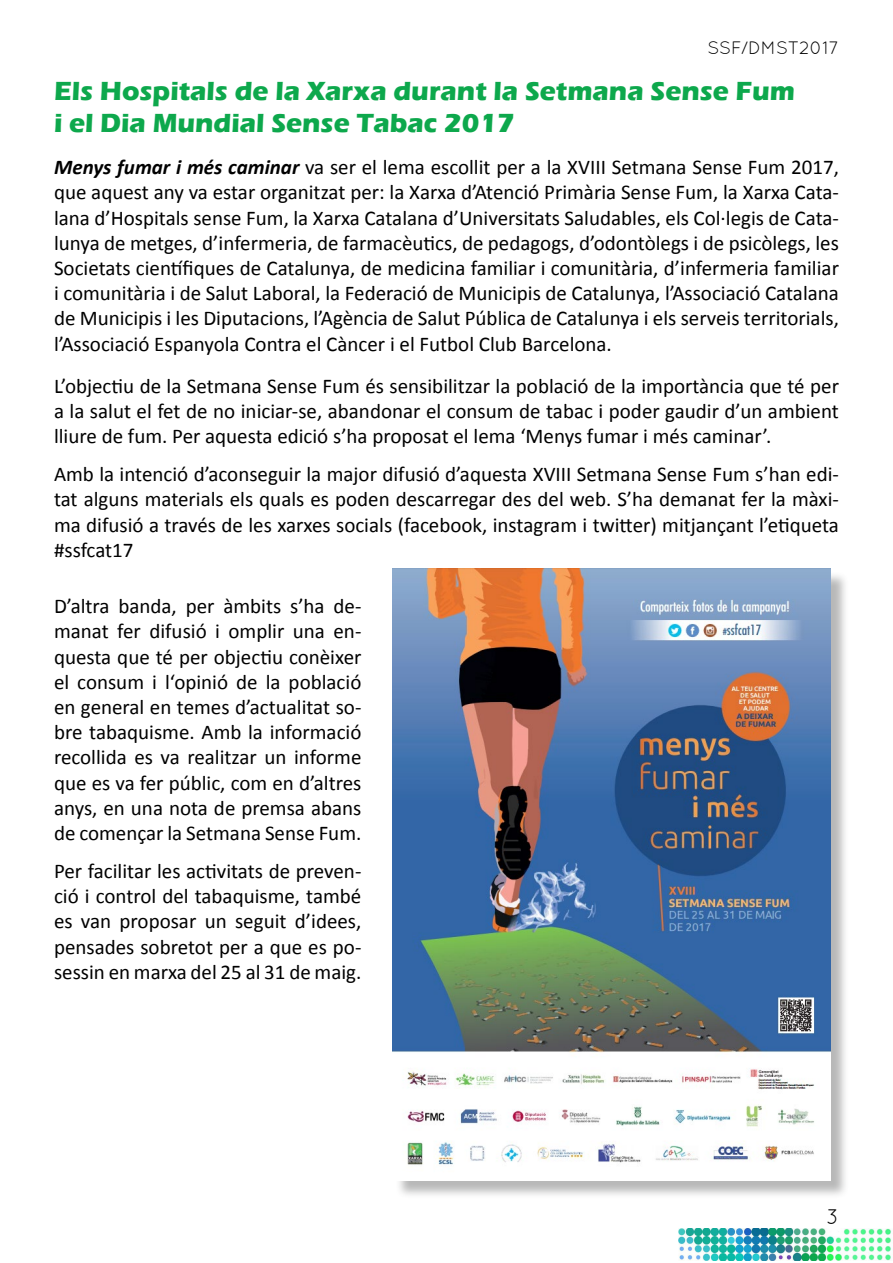
<style>
.page{position:relative;width:893px;height:1263px;background:#fff}
.page>*{position:absolute;margin:0;border:0;box-sizing:border-box;transform-origin:0 0}
.t1{font:700 27px/32.4px "Eras ITC";color:#0da84c}
.t2{font:21px/25.2px "Calibri";color:#000;text-align:justify}
.t3{font:21px "Quicksand";color:#000}
.t4{font:18px "Quicksand";letter-spacing:-.005em;color:#000}
.s1{font-weight:700;font-style:italic}
</style>
<div class="page">
<img style="left:678px;top:1229px;width:215px;height:32px">
<div style="left:395px;top:571px;width:454px;height:627px;background:#4c4d4d;opacity:.4"></div>
<img style="left:393px;top:569px;width:437px;height:611px">
<p class="t4" style="left:707px;top:37px;width:133px">SSF/DMST2017</p>
<p class="t1" style="left:54px;top:75px;width:742px">Els Hospitals de la Xarxa durant la Setmana Sense Fum i el Dia Mundial Sense Tabac 2017</p>
<p class="t2" style="left:54px;top:155px;width:786px"><span class="s1">Menys fumar i més caminar</span> va ser el lema escollit per a la XVIII Setmana Sense Fum 2017, que aquest any va estar organitzat per: la Xarxa d’Atenció Primària Sense Fum, la Xarxa Cata&shy;lana d’Hospitals sense Fum, la Xarxa Catalana d’Universitats Saludables, els Col·legis de Cata&shy;lunya de metges, d’infermeria, de farmacèutics, de pedagogs, d’odontòlegs i de psicòlegs, les Societats científiques de Catalunya, de medicina familiar i comunitària, d’infermeria familiar i comunitària i de Salut Laboral, la Federació de Municipis de Catalunya, l’Associació Catalana de Municipis i les Diputacions, l’Agència de Salut Pública de Catalunya i els serveis territorials, l’Associació Espanyola Contra el Càncer i el Futbol Club Barcelona.</p>
<p class="t2" style="left:54px;top:373px;width:786px">L’objectiu de la Setmana Sense Fum és sensibilitzar la població de la importància que té per a la salut el fet de no iniciar-se, abandonar el consum de tabac i poder gaudir d’un ambient lliure de fum. Per aquesta edició s’ha proposat el lema ‘Menys fumar i més caminar’.</p>
<p class="t2" style="left:54px;top:462px;width:786px">Amb la intenció d’aconseguir la major difusió d’aquesta XVIII Setmana Sense Fum s’han edi&shy;tat alguns materials els quals es poden descarregar des del web. S’ha demanat fer la màxi&shy;ma difusió a través de les xarxes socials (facebook, instagram i twitter) mitjançant l’etiqueta #ssfcat17</p>
<p class="t2" style="left:54px;top:594px;width:309px">D’altra banda, per àmbits s’ha de&shy;manat fer difusió i omplir una en&shy;questa que té per objectiu conèixer el consum i l‘opinió de la població en general en temes d’actualitat so&shy;bre tabaquisme. Amb la informació recollida es va realitzar un informe que es va fer públic, com en d’altres anys, en una nota de premsa abans de començar la Setmana Sense Fum.</p>
<p class="t2" style="left:54px;top:858px;width:309px">Per facilitar les activitats de preven&shy;ció i control del tabaquisme, també es van proposar un seguit d’idees, pensades sobretot per a que es po&shy;sessin en marxa del 25 al 31 de maig.</p>
<p class="t3" style="left:826px;top:1204px;width:14px">3</p>
</div>
